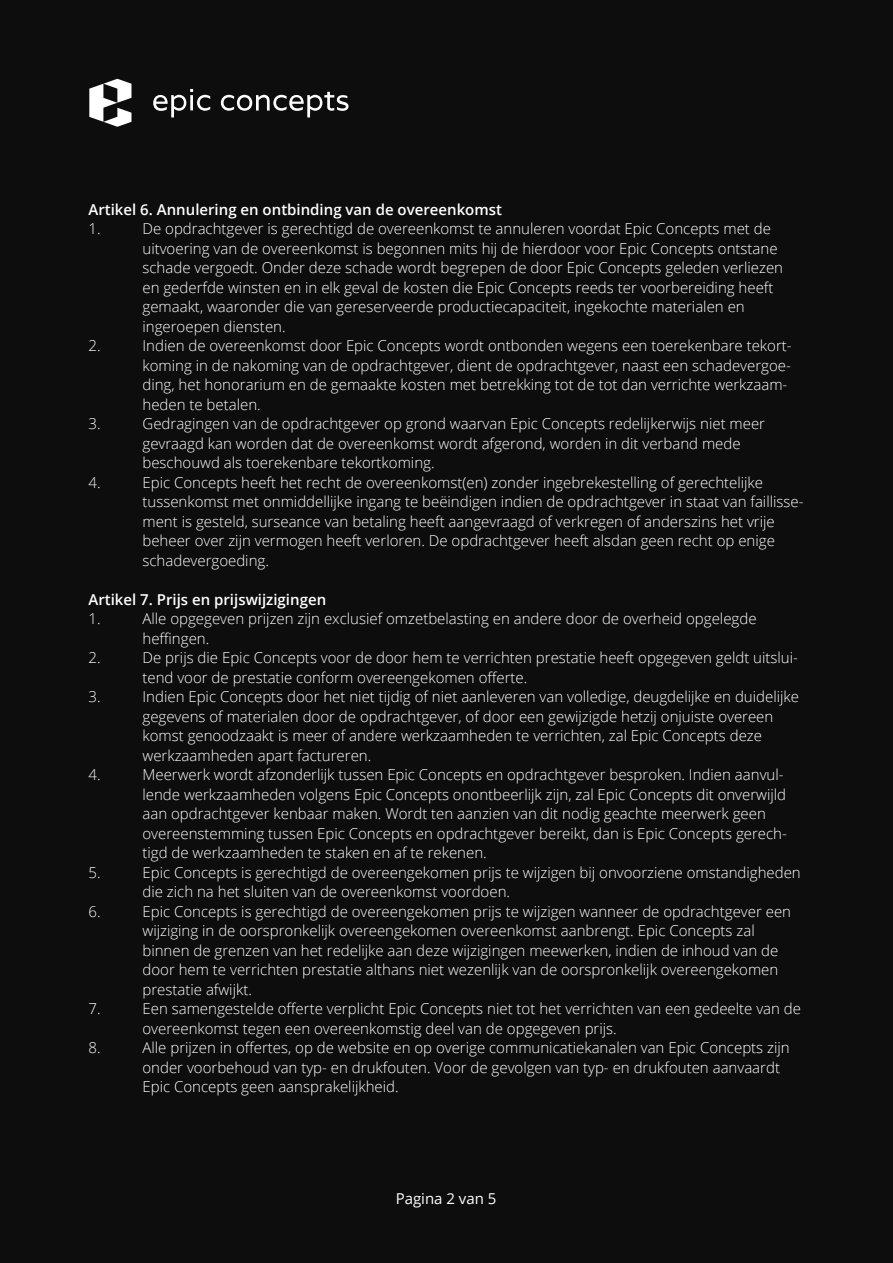
<style>
.page{position:relative;width:893px;height:1263px;background:#0d0d0d}
.page>*{position:absolute;margin:0;border:0;box-sizing:border-box;transform-origin:0 0}
.t1{font:300 15px/19.5px "Open Sans";color:#fff}
.t2{font:600 15px "Open Sans";color:#fff}
.t3{font:15px "Open Sans";color:#fff}
</style>
<div class="page">
<svg style="left:153px;top:89px;width:57px;height:28px"></svg>
<svg style="left:221px;top:92px;width:128px;height:25px"></svg>
<svg style="left:89px;top:79px;width:42px;height:48px"></svg>
<p class="t2" style="left:88px;top:199px;width:415px">Artikel 6. Annulering en ontbinding van de overeenkomst</p>
<p class="t1" style="left:88px;top:218px;width:14px">1.</p>
<p class="t1" style="left:142px;top:218px;width:642px">De opdrachtgever is gerechtigd de overeenkomst te annuleren voordat Epic Concepts met de uitvoering van de overeenkomst is begonnen mits hij de hierdoor voor Epic Concepts ontstane schade vergoedt. Onder deze schade wordt begrepen de door Epic Concepts geleden verliezen en gederfde winsten en in elk geval de kosten die Epic Concepts reeds ter voorbereiding heeft gemaakt, waaronder die van gereserveerde productiecapaciteit, ingekochte materialen en ingeroepen diensten.</p>
<p class="t1" style="left:88px;top:335px;width:14px">2.</p>
<p class="t1" style="left:142px;top:335px;width:651px">Indien de overeenkomst door Epic Concepts wordt ontbonden wegens een toerekenbare tekort&shy;koming in de nakoming van de opdrachtgever, dient de opdrachtgever, naast een schadevergoe&shy;ding, het honorarium en de gemaakte kosten met betrekking tot de tot dan verrichte werkzaam&shy;heden te betalen.</p>
<p class="t1" style="left:88px;top:413px;width:14px">3.</p>
<p class="t1" style="left:142px;top:413px;width:624px">Gedragingen van de opdrachtgever op grond waarvan Epic Concepts redelijkerwijs niet meer gevraagd kan worden dat de overeenkomst wordt afgerond, worden in dit verband mede beschouwd als toerekenbare tekortkoming.</p>
<p class="t1" style="left:88px;top:472px;width:14px">4.</p>
<p class="t1" style="left:142px;top:472px;width:663px">Epic Concepts heeft het recht de overeenkomst(en) zonder ingebrekestelling of gerechtelijke tussenkomst met onmiddellijke ingang te beëindigen indien de opdrachtgever in staat van faillisse&shy;ment is gesteld, surseance van betaling heeft aangevraagd of verkregen of anderszins het vrije beheer over zijn vermogen heeft verloren. De opdrachtgever heeft alsdan geen recht op enige schadevergoeding.</p>
<p class="t2" style="left:88px;top:589px;width:239px">Artikel 7. Prijs en prijswijzigingen</p>
<p class="t1" style="left:88px;top:608px;width:14px">1.</p>
<p class="t1" style="left:142px;top:608px;width:616px">Alle opgegeven prijzen zijn exclusief omzetbelasting en andere door de overheid opgelegde heffingen.</p>
<p class="t1" style="left:88px;top:647px;width:14px">2.</p>
<p class="t1" style="left:142px;top:647px;width:657px">De prijs die Epic Concepts voor de door hem te verrichten prestatie heeft opgegeven geldt uitslui&shy;tend voor de prestatie conform overeengekomen offerte.</p>
<p class="t1" style="left:88px;top:686px;width:14px">3.</p>
<p class="t1" style="left:142px;top:686px;width:658px">Indien Epic Concepts door het niet tijdig of niet aanleveren van volledige, deugdelijke en duidelijke gegevens of materialen door de opdrachtgever, of door een gewijzigde hetzij onjuiste overeen komst genoodzaakt is meer of andere werkzaamheden te verrichten, zal Epic Concepts deze werkzaamheden apart factureren.</p>
<p class="t1" style="left:88px;top:764px;width:14px">4.</p>
<p class="t1" style="left:142px;top:764px;width:646px">Meerwerk wordt afzonderlijk tussen Epic Concepts en opdrachtgever besproken. Indien aanvul&shy;lende werkzaamheden volgens Epic Concepts onontbeerlijk zijn, zal Epic Concepts dit onverwijld aan opdrachtgever kenbaar maken. Wordt ten aanzien van dit nodig geachte meerwerk geen overeenstemming tussen Epic Concepts en opdrachtgever bereikt, dan is Epic Concepts gerech&shy;tigd de werkzaamheden te staken en af te rekenen.</p>
<p class="t1" style="left:88px;top:862px;width:14px">5.</p>
<p class="t1" style="left:142px;top:862px;width:660px">Epic Concepts is gerechtigd de overeengekomen prijs te wijzigen bij onvoorziene omstandigheden die zich na het sluiten van de overeenkomst voordoen.</p>
<p class="t1" style="left:88px;top:901px;width:14px">6.</p>
<p class="t1" style="left:142px;top:901px;width:650px">Epic Concepts is gerechtigd de overeengekomen prijs te wijzigen wanneer de opdrachtgever een wijziging in de oorspronkelijk overeengekomen overeenkomst aanbrengt. Epic Concepts zal binnen de grenzen van het redelijke aan deze wijzigingen meewerken, indien de inhoud van de door hem te verrichten prestatie althans niet wezenlijk van de oorspronkelijk overeengekomen prestatie afwijkt.</p>
<p class="t1" style="left:88px;top:998px;width:14px">7.</p>
<p class="t1" style="left:142px;top:998px;width:660px">Een samengestelde offerte verplicht Epic Concepts niet tot het verrichten van een gedeelte van de overeenkomst tegen een overeenkomstig deel van de opgegeven prijs.</p>
<p class="t1" style="left:88px;top:1037px;width:14px">8.</p>
<p class="t1" style="left:142px;top:1037px;width:649px">Alle prijzen in offertes, op de website en op overige communicatiekanalen van Epic Concepts zijn onder voorbehoud van typ- en drukfouten. Voor de gevolgen van typ- en drukfouten aanvaardt<br>Epic Concepts geen aansprakelijkheid.</p>
<p class="t3" style="left:396px;top:1188px;width:102px">Pagina 2 van 5</p>
</div>
